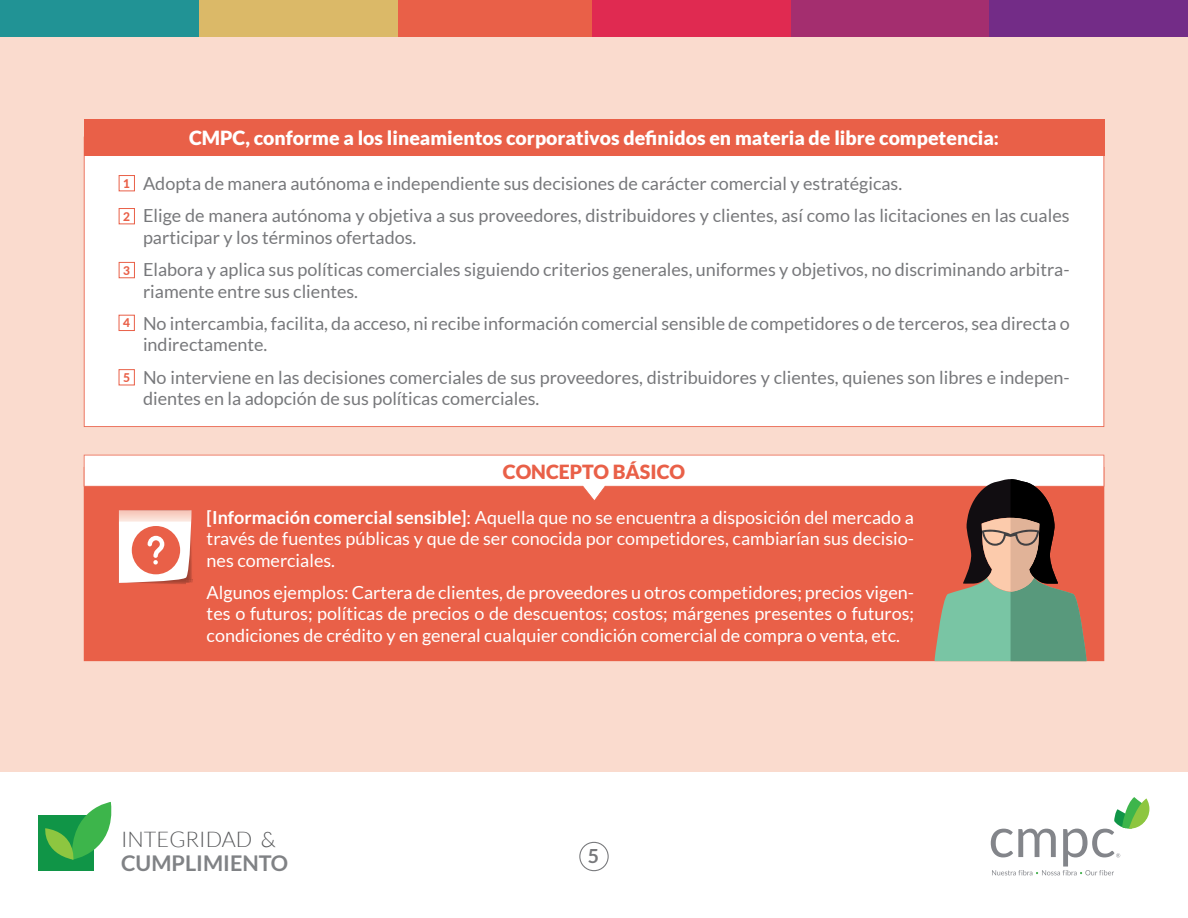
<style>
.page{position:relative;width:1188px;height:918px;background:#fff}
.page>*{position:absolute;margin:0;border:0;box-sizing:border-box;transform-origin:0 0}
.t1{font:700 21.6px "Lato";color:#808285}
.t2{font:300 21.6px "Lato";color:#58595b}
.t3{font:900 19.5px "Lato";color:#fff}
.t4{font:900 19.5px "Lato";color:#e96048}
.t5{font:700 19.5px "Lato";color:#77787b}
.t6{font:18px/32.1px "Lato";color:#77787b}
.t7{font:18px/21.6px "Lato";color:#fff;text-align:justify}
.t8{font:800 12px "Lato";color:#e96048}
.s1{font-weight:800}
.s2{font-weight:700}
</style>
<div class="page">
<div style="left:0;top:0;width:1188px;height:771px;background:#fadbce"></div>
<div style="left:84px;top:501px;width:1020px;height:160px;background:#e96048"></div>
<svg style="left:84px;top:455px;width:1020px;height:46px;background:#f8cdc6"></svg>
<div style="left:989px;top:0;width:199px;height:36px;background:#732c87"></div>
<div style="left:790px;top:0;width:199px;height:36px;background:#a42e6f"></div>
<div style="left:592px;top:0;width:198px;height:36px;background:#e02a51"></div>
<div style="left:393px;top:0;width:199px;height:36px;background:#e96048"></div>
<div style="left:199px;top:0;width:199px;height:36px;background:#dbb968"></div>
<div style="left:0;top:0;width:199px;height:36px;background:#219395"></div>
<div style="left:84px;top:156px;width:1020px;height:271px;background:#fff"></div>
<div style="left:84px;top:120px;width:1020px;height:36px;background:#e96048"></div>
<svg style="left:119px;top:510px;width:74px;height:74px;background:#f2baaf"></svg>
<div style="left:119px;top:175px;width:16px;height:16px;border:1px solid #e96048"></div>
<div style="left:119px;top:208px;width:16px;height:16px;border:1px solid #e96048"></div>
<div style="left:119px;top:262px;width:16px;height:16px;border:1px solid #e96048"></div>
<div style="left:119px;top:315px;width:16px;height:16px;border:1px solid #e96048"></div>
<div style="left:119px;top:369px;width:16px;height:16px;border:1px solid #e96048"></div>
<svg style="left:935px;top:479px;width:152px;height:182px;background:#917d67"></svg>
<div style="left:579px;top:842px;width:30px;height:29px;border:1px solid #77787b;border-radius:50%"></div>
<div style="left:39px;top:815px;width:55px;height:56px;background:#109547"></div>
<svg style="left:45px;top:802px;width:67px;height:58px"></svg>
<svg style="left:991px;top:797px;width:158px;height:78px"></svg>
<p class="t8" style="left:123px;top:174px;width:8px">1</p>
<p class="t8" style="left:123px;top:207px;width:8px">2</p>
<p class="t8" style="left:123px;top:261px;width:8px">3</p>
<p class="t8" style="left:123px;top:314px;width:8px">4</p>
<p class="t8" style="left:123px;top:369px;width:8px">5</p>
<p class="t3" style="left:189px;top:126px;width:811px">CMPC, conforme a los lineamientos corporativos definidos en materia de libre competencia<span class="s1">:</span></p>
<p class="t6" style="left:143px;top:168px;width:928px">Adopta de manera autónoma e independiente sus decisiones de carácter comercial y estratégicas.<br>Elige de manera autónoma y objetiva a sus proveedores, distribuidores y clientes, así como las licitaciones en las cuales</p>
<p class="t6" style="left:143px;top:221px;width:928px">participar y los términos ofertados.<br>Elabora y aplica sus políticas comerciales siguiendo criterios generales, uniformes y objetivos, no discriminando arbitra-</p>
<p class="t6" style="left:143px;top:275px;width:928px">riamente entre sus clientes.<br>No intercambia, facilita, da acceso, ni recibe información comercial sensible de competidores o de terceros, sea directa o</p>
<p class="t6" style="left:143px;top:329px;width:928px">indirectamente.<br>No interviene en las decisiones comerciales de sus proveedores, distribuidores y clientes, quienes son libres e indepen-</p>
<p class="t6" style="left:143px;top:382px;width:398px">dientes en la adopción de sus políticas comerciales.</p>
<p class="t4" style="left:503px;top:460px;width:184px">CONCEPTO BÁSICO</p>
<p class="t7" style="left:207px;top:506px;width:709px"><span class="s2">[Información comercial sensible]</span>: Aquella que no se encuentra a disposición del mercado a través de fuentes públicas y que de ser conocida por competidores, cambiarían sus decisio&shy;nes comerciales.</p>
<p class="t7" style="left:207px;top:581px;width:709px">Algunos ejemplos: Cartera de clientes, de proveedores u otros competidores; precios vigen&shy;tes o futuros; políticas de precios o de descuentos; costos; márgenes presentes o futuros; condiciones de crédito y en general cualquier condición comercial de compra o venta, etc.</p>
<p class="t2" style="left:121px;top:827px;width:156px">INTEGRIDAD &amp;</p>
<p class="t1" style="left:121px;top:851px;width:169px">CUMPLIMIENTO</p>
<p class="t5" style="left:588px;top:845px;width:13px">5</p>
</div>
